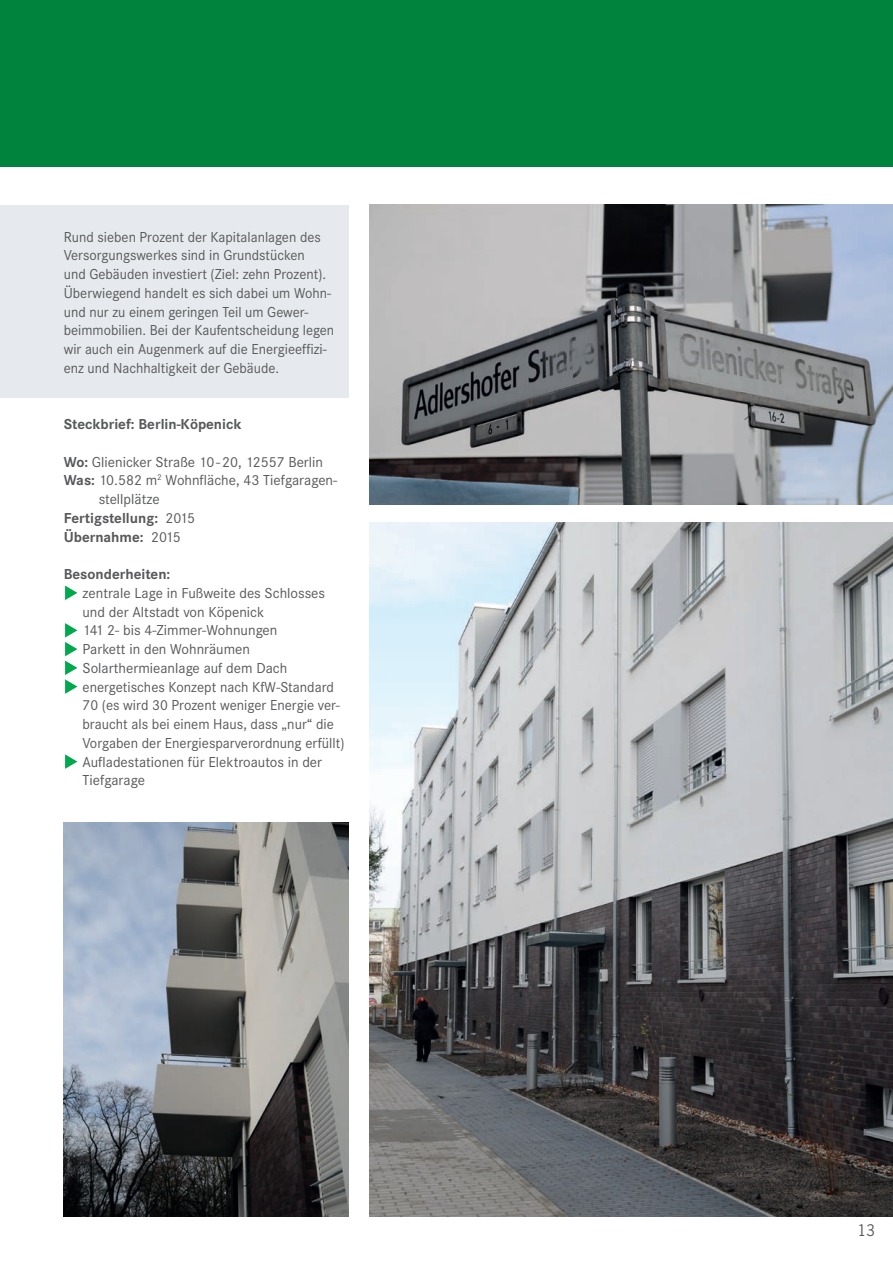
<style>
.page{position:relative;width:893px;height:1263px;background:#fff}
.page>*{position:absolute;margin:0;border:0;box-sizing:border-box;transform-origin:0 0}
.t1{font:15px/18.8px "Corporate S";color:#57585a}
.t2{font:700 15px "Corporate S";color:#57585a}
.t3{font:15px "News Gothic Std";color:#57585a}
.s1{font-weight:700}
.s2{font-weight:400}
</style>
<div class="page">
<div style="left:0;top:0;width:893px;height:166px;background:#00843d"></div>
<div style="left:0;top:205px;width:349px;height:192px;background:#e6e9ed"></div>
<img style="left:370px;top:523px;width:523px;height:693px">
<img style="left:370px;top:205px;width:523px;height:299px">
<img style="left:64px;top:823px;width:285px;height:394px">
<svg style="left:65px;top:586px;width:12px;height:14px"></svg>
<svg style="left:65px;top:623px;width:12px;height:71px"></svg>
<svg style="left:65px;top:754px;width:12px;height:15px"></svg>
<p class="t1" style="left:64px;top:227px;width:272px">Rund sieben Prozent der Kapitalanlagen des Versorgungswerkes sind in Grundstücken<br>und Gebäuden investiert (Ziel: zehn Prozent).<br>Überwiegend handelt es sich dabei um Wohn&shy;und nur zu einem geringen Teil um Gewer&shy;beimmobilien. Bei der Kaufentscheidung legen wir auch ein Augenmerk auf die Energieeffizi&shy;enz und Nachhaltigkeit der Gebäude.</p>
<p class="t2" style="left:64px;top:415px;width:179px">Steckbrief: Berlin-Köpenick</p>
<p class="t1" style="left:64px;top:452px;width:261px"><span class="s1">Wo:</span> Glienicker Straße 10-20, 12557 Berlin</p>
<p class="t1" style="left:64px;top:471px;width:275px"><span class="s1">Was:</span> 10.582 m<sup>2</sup> Wohnfläche, 43 Tiefgaragen-</p>
<p class="t1" style="left:99px;top:490px;width:62px">stellplätze</p>
<p class="t2" style="left:64px;top:509px;width:133px">Fertigstellung: <span class="s2">2015</span></p>
<p class="t2" style="left:64px;top:528px;width:118px">Übernahme: <span class="s2">2015</span></p>
<p class="t2" style="left:64px;top:565px;width:108px">Besonderheiten:</p>
<p class="t1" style="left:83px;top:584px;width:263px">zentrale Lage in Fußweite des Schlosses und der Altstadt von Köpenick<br>141 2- bis 4-Zimmer-Wohnungen<br>Parkett in den Wohnräumen Solarthermieanlage auf dem Dach energetisches Konzept nach KfW-Standard 70 (es wird 30 Prozent weniger Energie ver&shy;braucht als bei einem Haus, dass „nur“ die Vorgaben der Energiesparverordnung erfüllt)<br>Aufladestationen für Elektroautos in der Tiefgarage</p>
<p class="t3" style="left:858px;top:1220px;width:19px">13</p>
</div>
